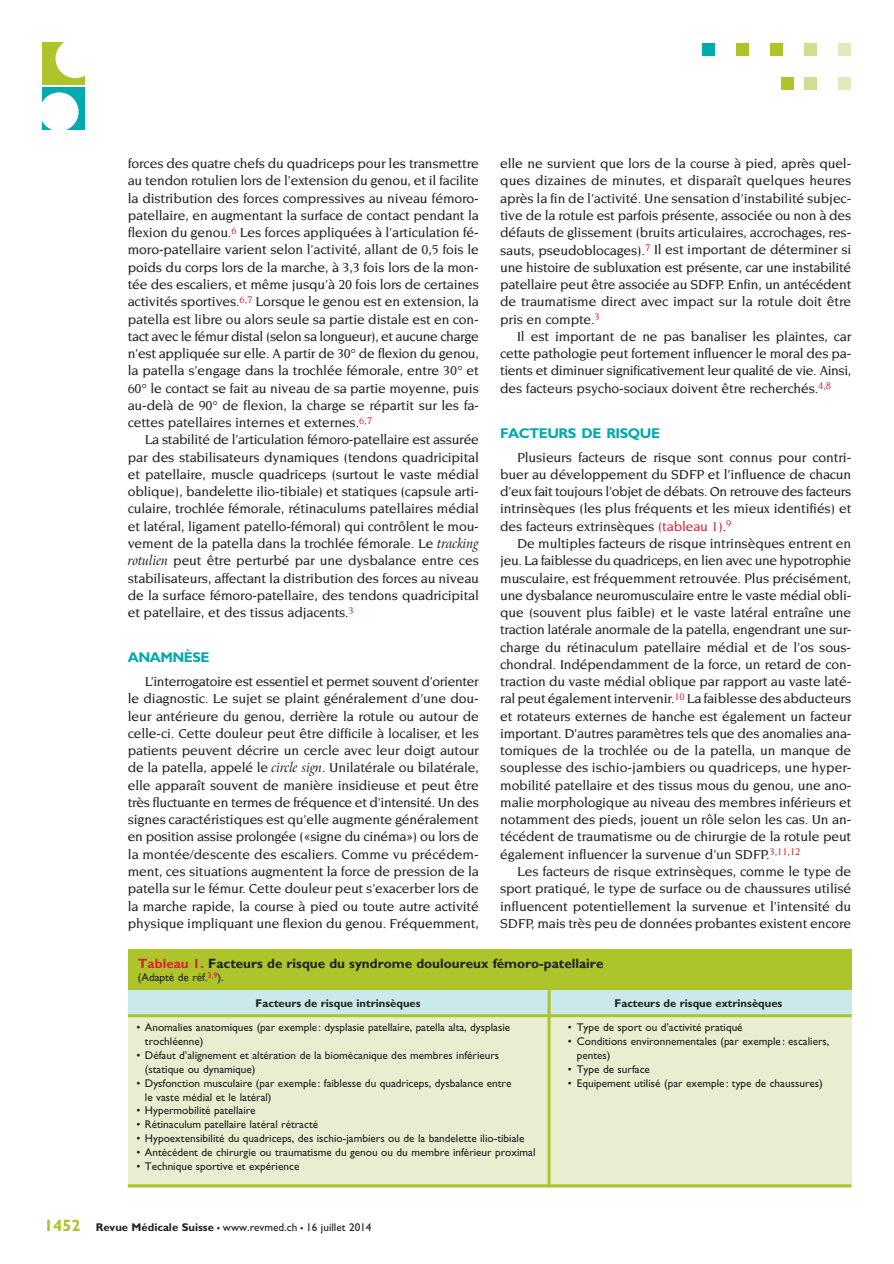
<style>
.page{position:relative;width:894px;height:1264px;background:#fff}
.page>*{position:absolute;margin:0;border:0;box-sizing:border-box;transform-origin:0 0}
.t1{font:700 14.1px "Gill Sans";letter-spacing:-.035em;color:#00aaad}
.t2{font:500 13.95px/17.2px "Novarese";letter-spacing:-.01em;color:#231f20;text-align:justify}
.t3{font:700 13.5px "Gill Sans";color:#231f20}
.t4{font:11.25px "Gill Sans";color:#231f20}
.t5{font:700 11.25px "Gill Sans";color:#231f20}
.s1{font-family:"Arrus BT";font-weight:400;font-style:italic}
.s2{color:#db2032}
.s3{font-weight:700;font-size:16.5px;color:#adc42b}
.s4{font-weight:700}
.s5{font-weight:700;font-size:16.5px}
</style>
<div class="page">
<div style="left:838px;top:43px;width:12px;height:12px;background:#e2e9bc"></div>
<div style="left:804px;top:43px;width:12px;height:12px;background:#d2dd94"></div>
<div style="left:770px;top:43px;width:12px;height:12px;background:#adc42b"></div>
<div style="left:736px;top:43px;width:12px;height:12px;background:#adc42b"></div>
<div style="left:702px;top:43px;width:12px;height:12px;background:#00aaad"></div>
<div style="left:838px;top:77px;width:12px;height:12px;background:#e2e9bc"></div>
<div style="left:804px;top:77px;width:12px;height:12px;background:#d2dd94"></div>
<div style="left:780px;top:77px;width:13px;height:12px;background:#adc42b"></div>
<div style="left:43px;top:43px;width:42px;height:42px;background:#adc42b"></div>
<div style="left:56px;top:39px;width:39px;height:39px;background:#fff;border-radius:50%"></div>
<div style="left:43px;top:87px;width:42px;height:43px;background:#00aaad"></div>
<div style="left:40px;top:92px;width:39px;height:39px;background:#fff;border-radius:50%"></div>
<div style="left:128px;top:1014px;width:723px;height:172px;background:#e9eed0"></div>
<div style="left:128px;top:981px;width:723px;height:33px;background:#c9e9ea"></div>
<hr style="left:128px;top:1013px;width:723px;height:3px;background:#adc42b">
<hr style="left:547px;top:986px;width:3px;height:200px;background:#adc42b">
<hr style="left:128px;top:1183px;width:722px;height:3px;background:#adc42b">
<div style="left:128px;top:948px;width:723px;height:40px;background:#adc42b"></div>
<p class="t2" style="left:128px;top:155px;width:352px">forces des quatre chefs du quadriceps pour les transmettre au tendon rotulien lors de l’extension du genou, et il facilite la distribution des forces compressives au niveau fémoro&shy;patellaire, en augmentant la surface de contact pendant la flexion du genou.<sup>6</sup> Les forces appliquées à l’articulation fé&shy;moro-patellaire varient selon l’activité, allant de 0,5 fois le poids du corps lors de la marche, à 3,3 fois lors de la mon&shy;tée des escaliers, et même jusqu’à 20 fois lors de certaines activités sportives.<sup>6,7</sup> Lorsque le genou est en extension, la patella est libre ou alors seule sa partie distale est en con&shy;tact avec le fémur distal (selon sa longueur), et aucune charge n’est appliquée sur elle. A partir de 30° de flexion du genou, la patella s’engage dans la trochlée fémorale, entre 30° et 60° le contact se fait au niveau de sa partie moyenne, puis au-delà de 90° de flexion, la charge se répartit sur les fa&shy;cettes patellaires internes et externes.<sup>6,7</sup></p>
<p class="t2" style="left:128px;top:431px;width:352px;text-indent:17px">La stabilité de l’articulation fémoro-patellaire est assurée par des stabilisateurs dynamiques (tendons quadricipital et patellaire, muscle quadriceps (surtout le vaste médial oblique), bandelette ilio-tibiale) et statiques (capsule arti&shy;culaire, trochlée fémorale, rétinaculums patellaires médial et latéral, ligament patello-fémoral) qui contrôlent le mou&shy;vement de la patella dans la trochlée fémorale. Le <span class="s1">tracking rotulien</span> peut être perturbé par une dysbalance entre ces stabilisateurs, affectant la distribution des forces au niveau de la surface fémoro-patellaire, des tendons quadricipital et patellaire, et des tissus adjacents.<sup>3</sup></p>
<p class="t1" style="left:128px;top:648px;width:83px">ANAMNÈSE</p>
<p class="t2" style="left:128px;top:672px;width:352px;text-indent:17px">L’interrogatoire est essentiel et permet souvent d’orienter le diagnostic. Le sujet se plaint généralement d’une dou&shy;leur antérieure du genou, derrière la rotule ou autour de celle-ci. Cette douleur peut être difficile à localiser, et les patients peuvent décrire un cercle avec leur doigt autour de la patella, appelé le <span class="s1">circle sign</span>. Unilatérale ou bilatérale, elle apparaît souvent de manière insidieuse et peut être très fluctuante en termes de fréquence et d’intensité. Un des signes caractéristiques est qu’elle augmente généralement en position assise prolongée («signe du cinéma») ou lors de la montée/descente des escaliers. Comme vu précédem&shy;ment, ces situations augmentent la force de pression de la patella sur le fémur. Cette douleur peut s’exacerber lors de la marche rapide, la course à pied ou toute autre activité physique impliquant une flexion du genou. Fréquemment,</p>
<p class="t2" style="left:500px;top:155px;width:352px">elle ne survient que lors de la course à pied, après quel&shy;ques dizaines de minutes, et disparaît quelques heures après la fin de l’activité. Une sensation d’instabilité subjec&shy;tive de la rotule est parfois présente, associée ou non à des défauts de glissement (bruits articulaires, accrochages, res&shy;sauts, pseudoblocages).<sup>7</sup> Il est important de déterminer si une histoire de subluxation est présente, car une instabilité patellaire peut être associée au SDFP. Enfin, un antécédent de traumatisme direct avec impact sur la rotule doit être pris en compte.<sup>3</sup></p>
<p class="t2" style="left:500px;top:327px;width:352px;text-indent:17px">Il est important de ne pas banaliser les plaintes, car cette pathologie peut fortement influencer le moral des pa&shy;tients et diminuer significativement leur qualité de vie. Ainsi, des facteurs psycho-sociaux doivent être recherchés.<sup>4,8</sup></p>
<p class="t1" style="left:500px;top:424px;width:161px">FACTEURS DE RISQUE</p>
<p class="t2" style="left:500px;top:448px;width:352px;text-indent:17px">Plusieurs facteurs de risque sont connus pour contri&shy;buer au développement du SDFP et l’influence de chacun d’eux fait toujours l’objet de débats. On retrouve des facteurs intrinsèques (les plus fréquents et les mieux identifiés) et des facteurs extrinsèques <span class="s2">(tableau 1)</span>.<sup>9</sup></p>
<p class="t2" style="left:500px;top:534px;width:352px;text-indent:17px">De multiples facteurs de risque intrinsèques entrent en jeu. La faiblesse du quadriceps, en lien avec une hypotrophie musculaire, est fréquemment retrouvée. Plus précisément, une dysbalance neuromusculaire entre le vaste médial obli&shy;que (souvent plus faible) et le vaste latéral entraîne une traction latérale anormale de la patella, engendrant une sur&shy;charge du rétinaculum patellaire médial et de l’os sous&shy;chondral. Indépendamment de la force, un retard de con&shy;traction du vaste médial oblique par rapport au vaste laté&shy;ral peut également intervenir.<sup>10</sup> La faiblesse des abducteurs et rotateurs externes de hanche est également un facteur important. D’autres paramètres tels que des anomalies ana&shy;tomiques de la trochlée ou de la patella, un manque de souplesse des ischio-jambiers ou quadriceps, une hyper&shy;mobilité patellaire et des tissus mous du genou, une ano&shy;malie morphologique au niveau des membres inférieurs et notamment des pieds, jouent un rôle selon les cas. Un an&shy;técédent de traumatisme ou de chirurgie de la rotule peut également influencer la survenue d’un SDFP.<sup>3,11,12</sup></p>
<p class="t2" style="left:500px;top:862px;width:352px;text-indent:17px">Les facteurs de risque extrinsèques, comme le type de sport pratiqué, le type de surface ou de chaussures utilisé influencent potentiellement la survenue et l’intensité du SDFP, mais très peu de données probantes existent encore</p>
<p class="t3" style="left:138px;top:954px;width:467px"><span class="s2">Tableau 1.</span> Facteurs de risque du syndrome douloureux fémoro-patellaire</p>
<p class="t4" style="left:138px;top:970px;width:87px">(Adapté de réf.<sup>3,9</sup>).</p>
<p class="t5" style="left:255px;top:996px;width:166px">Facteurs de risque intrinsèques</p>
<p class="t5" style="left:614px;top:996px;width:169px">Facteurs de risque extrinsèques</p>
<p class="t4" style="left:136px;top:1020px;width:375px">• Anomalies anatomiques (par exemple : dysplasie patellaire, patella alta, dysplasie</p>
<p class="t4" style="left:567px;top:1020px;width:176px">• Type de sport ou d’activité pratiqué</p>
<p class="t4" style="left:145px;top:1034px;width:60px">trochléenne)</p>
<p class="t4" style="left:567px;top:1034px;width:263px">• Conditions environnementales (par exemple : escaliers,</p>
<p class="t4" style="left:136px;top:1048px;width:364px">• Défaut d’alignement et altération de la biomécanique des membres inférieurs</p>
<p class="t4" style="left:576px;top:1048px;width:35px">pentes)</p>
<p class="t4" style="left:145px;top:1062px;width:112px">(statique ou dynamique)</p>
<p class="t4" style="left:567px;top:1062px;width:84px">• Type de surface</p>
<p class="t4" style="left:136px;top:1076px;width:376px">• Dysfonction musculaire (par exemple : faiblesse du quadriceps, dysbalance entre</p>
<p class="t4" style="left:567px;top:1076px;width:256px">• Equipement utilisé (par exemple : type de chaussures)</p>
<p class="t4" style="left:145px;top:1089px;width:128px">le vaste médial et le latéral)</p>
<p class="t4" style="left:136px;top:1103px;width:121px">• Hypermobilité patellaire</p>
<p class="t4" style="left:136px;top:1117px;width:183px">• Rétinaculum patellaire latéral rétracté</p>
<p class="t4" style="left:136px;top:1131px;width:389px">• Hypoextensibilité du quadriceps, des ischio-jambiers ou de la bandelette ilio-tibiale</p>
<p class="t4" style="left:136px;top:1145px;width:400px">• Antécédent de chirurgie ou traumatisme du genou ou du membre inférieur proximal</p>
<p class="t4" style="left:136px;top:1158px;width:164px">• Technique sportive et expérience</p>
<p class="t4" style="left:44px;top:1220px;width:329px"><span class="s3">1452</span> <span class="s4">Revue Médicale Suisse</span> <span class="s5">–</span> www.revmed.ch <span class="s5">–</span> 16 juillet 2014</p>
</div>
